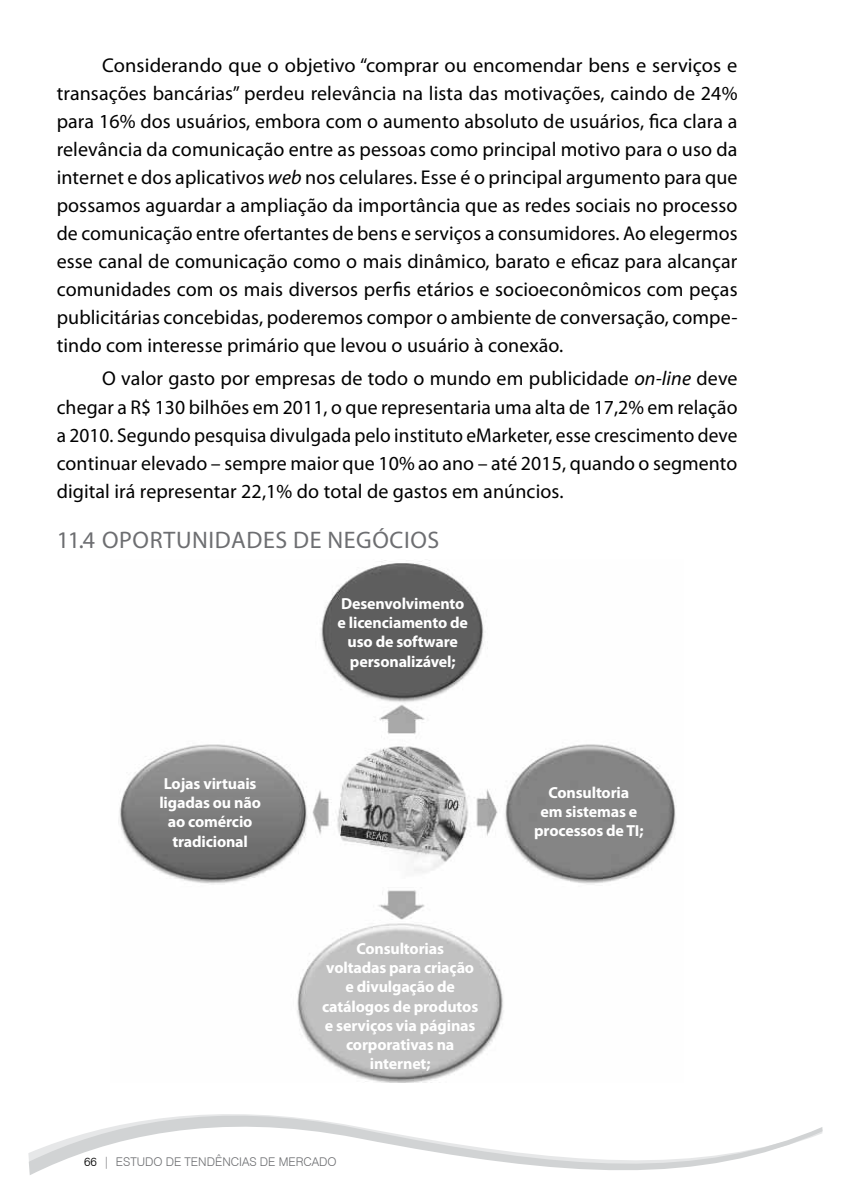
<style>
.page{position:relative;width:851px;height:1191px;background:#fff}
.page>*{position:absolute;margin:0;border:0;box-sizing:border-box;transform-origin:0 0}
.t1{font:24px "Myriad Pro";letter-spacing:.025em;color:#6d6e71}
.t2{font:20px/28px "Myriad Pro";letter-spacing:.005em;color:#000;text-align:justify}
.t3{font:700 16px/19.2px "Myriad Pro";letter-spacing:-.01em;color:#fff;text-align:center}
.t4{font:300 12px "Swiss 721 BT";color:#6d6e71}
.s1{font-style:italic}
.s2{color:#000}
</style>
<div class="page">
<svg style="left:29px;top:1114px;width:793px;height:61px"></svg>
<img style="left:118px;top:560px;width:558px;height:522px">
<p class="t2" style="left:57px;top:51px;width:682px;text-indent:45px">Considerando que o objetivo “comprar ou encomendar bens e serviços e transações bancárias” perdeu relevância na lista das motivações, caindo de 24% para 16% dos usuários, embora com o aumento absoluto de usuários, fica clara a relevância da comunicação entre as pessoas como principal motivo para o uso da internet e dos aplicativos <span class="s1">web</span> nos celulares. Esse é o principal argumento para que possamos aguardar a ampliação da importância que as redes sociais no processo de comunicação entre ofertantes de bens e serviços a consumidores. Ao elegermos esse canal de comunicação como o mais dinâmico, barato e eficaz para alcançar comunidades com os mais diversos perfis etários e socioeconômicos com peças publicitárias concebidas, poderemos compor o ambiente de conversação, compe&shy;tindo com interesse primário que levou o usuário à conexão.</p>
<p class="t2" style="left:57px;top:364px;width:682px;text-indent:45px">O valor gasto por empresas de todo o mundo em publicidade <span class="s1">on-line</span> deve chegar a R$ 130 bilhões em 2011, o que representaria uma alta de 17,2% em relação a 2010. Segundo pesquisa divulgada pelo instituto eMarketer, esse crescimento deve continuar elevado – sempre maior que 10% ao ano – até 2015, quando o segmento digital irá representar 22,1% do total de gastos em anúncios.</p>
<p class="t1" style="left:57px;top:525px;width:384px">11.4 OPORTUNIDADES DE NEGÓCIOS</p>
<p class="t3" style="left:159px;top:773px;width:103px">Lojas virtuais ligadas ou não ao comércio tradicional</p>
<p class="t3" style="left:337px;top:593px;width:132px">Desenvolvimento e licenciamento de uso de software personalizável;</p>
<p class="t3" style="left:322px;top:938px;width:158px">Consultorias<br>voltadas para criação e divulgação de catálogos de produtos e serviços via páginas corporativas na internet;</p>
<p class="t4" style="left:84px;top:1154px;width:254px"><span class="s2">66</span> | ESTUDO DE TENDÊNCIAS DE MERCADO</p>
<p class="t3" style="left:534px;top:782px;width:111px">Consultoria<br>em sistemas e processos de TI;</p>
</div>
